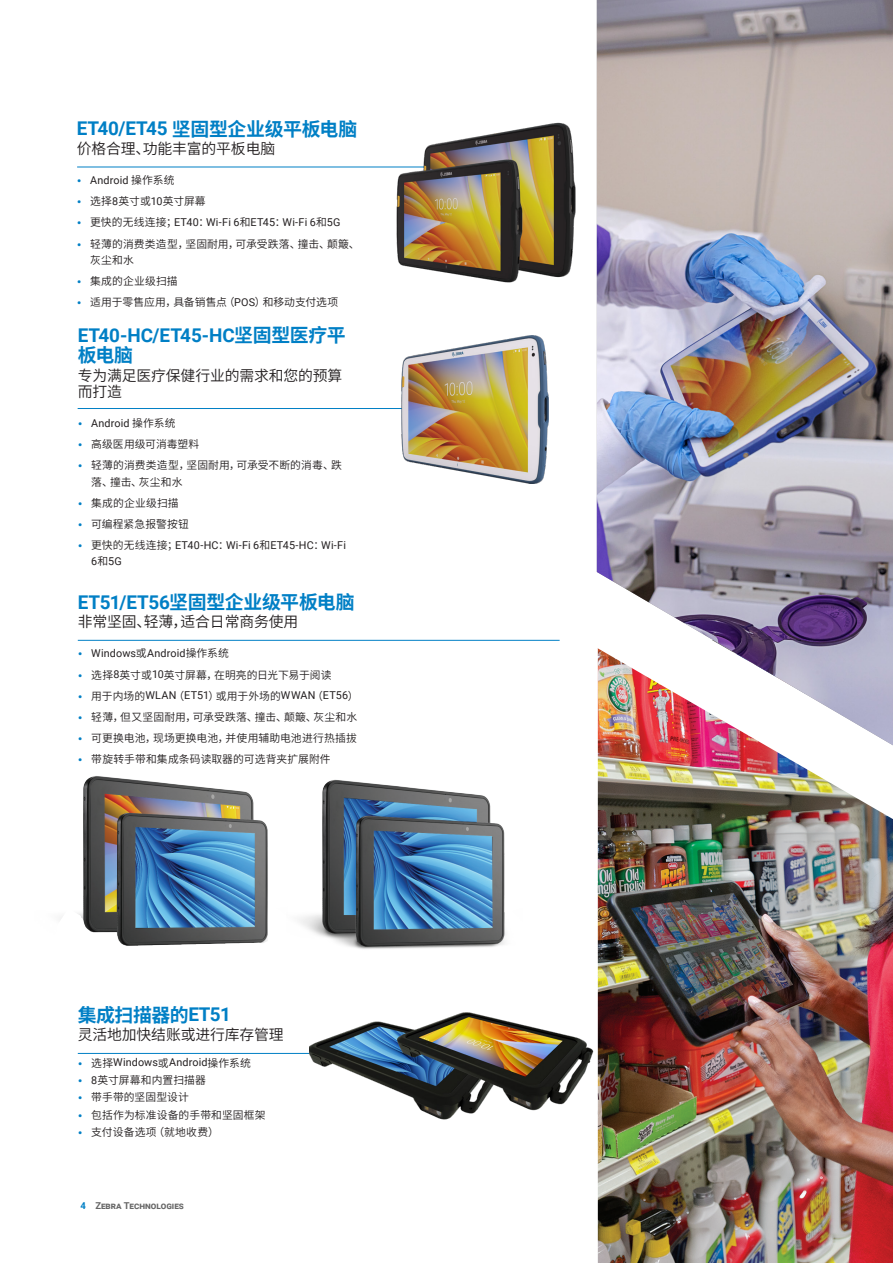
<style>
.page{position:relative;width:893px;height:1263px;background:#fff}
.page>*{position:absolute;margin:0;border:0;box-sizing:border-box;transform-origin:0 0}
.Product_Name{font:700 18.9px "Noto Sans CJ Ksc";letter-spacing:-.02em;color:#007fc5}
.Product_Name-2{font:700 18.9px/20.7px "Roboto";letter-spacing:-.005em;color:#007fc5}
.Product_Subhead{font:600 14.85px/16.2px "Noto Sans CJ Ksc";letter-spacing:-.01em;color:#231f20}
.t1{font:600 10.8px/16.5px "Noto Sans CJ Ksc";letter-spacing:.01em;color:#231f20}
.t2{font:10.8px/16.5px "Roboto";letter-spacing:.015em;color:#231f20}
.t3{font:700 9.45px "Roboto";color:#666}
.s1{font-family:"Roboto"}
.s2{font-family:"Proxima Nova";font-size:13.5px;color:#007fc5}
.s3{font-family:"Noto Sans CJ Ksc";font-weight:600}
.s4{font-family:"Proxima Nova";font-weight:400;font-size:13.5px;color:#007fc5}
.s5{font-family:"Roboto";font-weight:400}
.s6{font-family:"Noto Sans CJ Ksc"}
.s7{color:#007fc5}
</style>
<div class="page">
<hr style="left:78px;top:1053px;width:295px;height:1px;background:#007fc5">
<hr style="left:78px;top:640px;width:482px;height:1px;background:#007fc5">
<hr style="left:77px;top:167px;width:360px;height:1px;background:#007fc5">
<img style="left:387px;top:122px;width:189px;height:161px">
<hr style="left:78px;top:408px;width:324px;height:1px;background:#007fc5">
<img style="left:598px;top:819px;width:295px;height:444px">
<img style="left:597px;top:745px;width:296px;height:74px">
<img style="left:309px;top:1012px;width:285px;height:108px">
<img style="left:597px;top:0;width:296px;height:745px">
<img style="left:60px;top:776px;width:208px;height:170px">
<img style="left:299px;top:779px;width:207px;height:170px">
<img style="left:402px;top:335px;width:147px;height:149px">
<p class="Product_Name" style="left:77px;top:118px;width:282px"><span class="s1">ET40/ET45</span> 坚固型企业级平板电脑</p>
<p class="Product_Subhead" style="left:77px;top:141px;width:200px">价格合理、功能丰富的平板电脑</p>
<p class="t2" style="left:77px;top:172px;width:99px"><span class="s2">•</span> Android <span class="s3">操作系统</span></p>
<p class="t1" style="left:77px;top:193px;width:131px"><span class="s4">•</span> 选择<span class="s5">8</span>英寸或<span class="s5">10</span>英寸屏幕</p>
<p class="t2" style="left:77px;top:214px;width:265px"><span class="s2">•</span> <span class="s3">更快的无线连接；</span>ET40<span class="s3">：</span>Wi-Fi 6<span class="s3">和</span>ET45<span class="s3">：</span>Wi-Fi 6<span class="s3">和</span>5G</p>
<p class="t1" style="left:90px;top:236px;width:271px;text-indent:-14px"><span class="s4">•</span> 轻薄的消费类造型，坚固耐用，可承受跌落、撞击、颠簸、灰尘和水</p>
<p class="t1" style="left:77px;top:273px;width:103px"><span class="s4">•</span> 集成的企业级扫描</p>
<p class="t1" style="left:77px;top:294px;width:263px"><span class="s4">•</span> 适用于零售应用，具备销售点（<span class="s5">POS</span>）和移动支付选项</p>
<p class="Product_Name-2" style="left:78px;top:324px;width:269px">ET40-HC/ET45-HC<span class="s6">坚固型医疗平板电脑</span></p>
<p class="Product_Subhead" style="left:78px;top:367px;width:266px">专为满足医疗保健行业的需求和您的预算而打造</p>
<p class="t2" style="left:78px;top:414px;width:99px"><span class="s2">•</span> Android <span class="s3">操作系统</span></p>
<p class="t1" style="left:78px;top:436px;width:123px"><span class="s4">•</span> 高级医用级可消毒塑料</p>
<p class="t1" style="left:91px;top:457px;width:252px;text-indent:-14px"><span class="s4">•</span> 轻薄的消费类造型，坚固耐用，可承受不断的消毒、跌落、撞击、灰尘和水</p>
<p class="t1" style="left:78px;top:495px;width:103px"><span class="s4">•</span> 集成的企业级扫描</p>
<p class="t1" style="left:78px;top:516px;width:113px"><span class="s4">•</span> 可编程紧急报警按钮</p>
<p class="t2" style="left:91px;top:536px;width:256px;text-indent:-14px"><span class="s2">•</span> <span class="s3">更快的无线连接；</span>ET40-HC<span class="s3">：</span>Wi-Fi 6<span class="s3">和</span>ET45-HC<span class="s3">：</span>Wi-Fi<br>6<span class="s3">和</span>5G</p>
<p class="Product_Name" style="left:78px;top:591px;width:278px"><span class="s1">ET51/ET56</span>坚固型企业级平板电脑</p>
<p class="Product_Subhead" style="left:78px;top:614px;width:222px">非常坚固、轻薄，适合日常商务使用</p>
<p class="t2" style="left:78px;top:645px;width:153px"><span class="s2">•</span> Windows<span class="s3">或</span>Android<span class="s3">操作系统</span></p>
<p class="t1" style="left:78px;top:667px;width:255px"><span class="s4">•</span> 选择<span class="s5">8</span>英寸或<span class="s5">10</span>英寸屏幕，在明亮的日光下易于阅读</p>
<p class="t2" style="left:78px;top:687px;width:282px"><span class="s2">•</span> <span class="s3">用于内场的</span>WLAN<span class="s3">（</span>ET51<span class="s3">）或用于外场的</span>WWAN<span class="s3">（</span>ET56<span class="s3">）</span></p>
<p class="t1" style="left:78px;top:709px;width:281px"><span class="s4">•</span> 轻薄，但又坚固耐用，可承受跌落、撞击、颠簸、灰尘和水</p>
<p class="t1" style="left:78px;top:730px;width:281px"><span class="s4">•</span> 可更换电池，现场更换电池，并使用辅助电池进行热插拔</p>
<p class="t1" style="left:78px;top:751px;width:254px"><span class="s4">•</span> 带旋转手带和集成条码读取器的可选背夹扩展附件</p>
<p class="Product_Name" style="left:78px;top:1004px;width:155px">集成扫描器的<span class="s1">ET51</span></p>
<p class="Product_Subhead" style="left:78px;top:1027px;width:207px">灵活地加快结账或进行库存管理</p>
<p class="t2" style="left:78px;top:1054px;width:175px"><span class="s2">•</span> <span class="s3">选择</span>Windows<span class="s3">或</span>Android<span class="s3">操作系统</span></p>
<p class="t1" style="left:78px;top:1072px;width:130px"><span class="s4">•</span> <span class="s5">8</span>英寸屏幕和内置扫描器</p>
<p class="t1" style="left:78px;top:1089px;width:113px"><span class="s4">•</span> 带手带的坚固型设计</p>
<p class="t1" style="left:78px;top:1106px;width:189px"><span class="s4">•</span> 包括作为标准设备的手带和坚固框架</p>
<p class="t1" style="left:78px;top:1124px;width:143px"><span class="s4">•</span> 支付设备选项（就地收费）</p>
<p class="t3" style="left:81px;top:1199px;width:105px"><span class="s7">4</span> ZEBRA TECHNOLOGIES</p>
</div>
